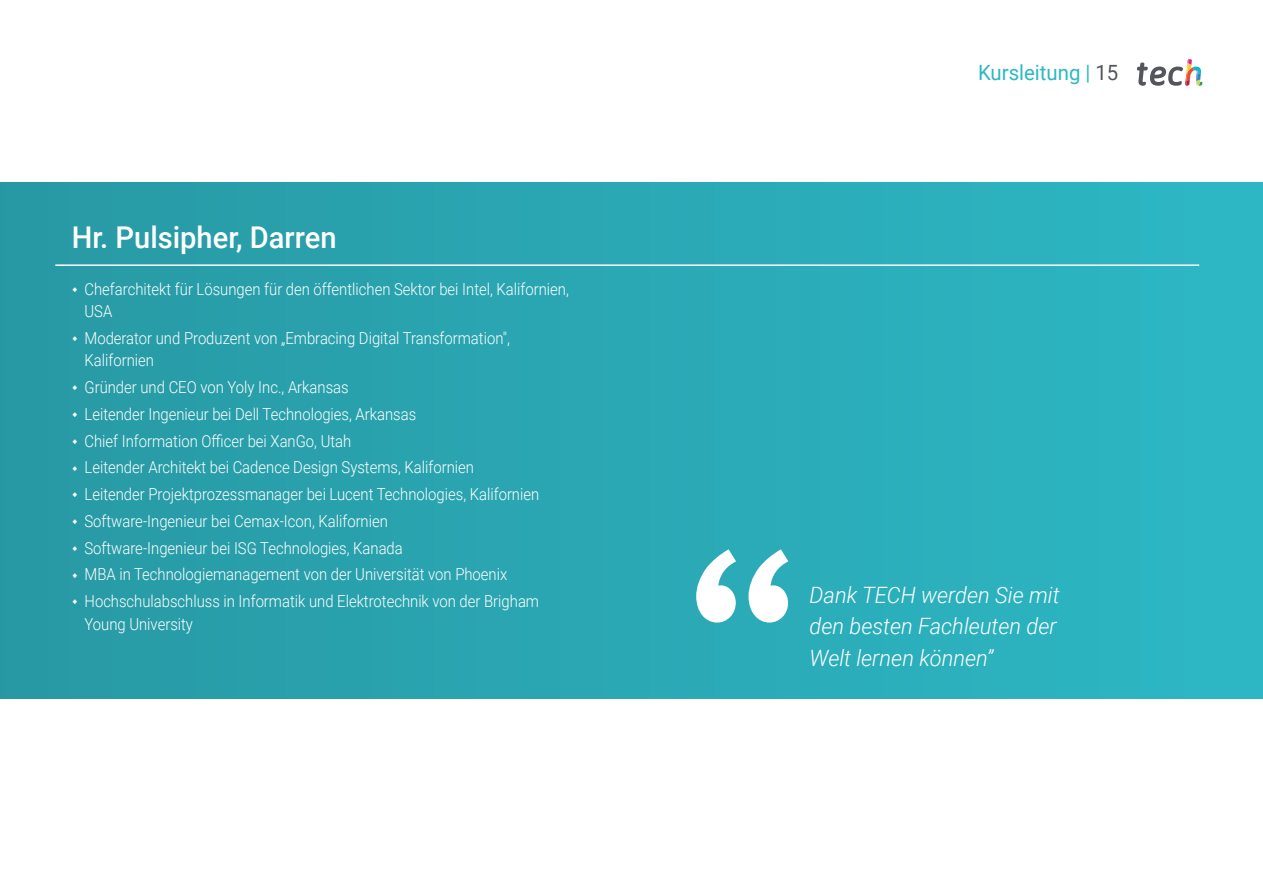
<style>
.page{position:relative;width:1263px;height:893px;background:#fff}
.page>*{position:absolute;margin:0;border:0;box-sizing:border-box;transform-origin:0 0}
.t1{font:500 30px "Roboto";color:#fff}
.t2{font:italic 300 22.5px/31.5px "Roboto";color:#fff}
.t3{font:21px "Roboto";color:#2db8c5}
.t4{font:300 16.5px/26.7px "Roboto";color:#fff;scale:.9 1}
.s1{color:#52555b}
</style>
<div class="page">
<div style="left:0;top:182px;width:1263px;height:516px;background:linear-gradient(to right,#2799a4,#2db7c5)"></div>
<hr style="left:55px;top:264px;width:1144px;height:2px;background:#fff">
<svg style="left:696px;top:549px;width:92px;height:74px"></svg>
<svg style="left:1137px;top:59px;width:65px;height:27px"></svg>
<svg style="left:73px;top:287px;width:4px;height:5px"></svg>
<svg style="left:73px;top:336px;width:4px;height:5px"></svg>
<svg style="left:73px;top:385px;width:4px;height:5px"></svg>
<svg style="left:73px;top:412px;width:4px;height:5px"></svg>
<svg style="left:73px;top:439px;width:4px;height:5px"></svg>
<svg style="left:73px;top:466px;width:4px;height:5px"></svg>
<svg style="left:73px;top:492px;width:4px;height:5px"></svg>
<svg style="left:73px;top:519px;width:4px;height:5px"></svg>
<svg style="left:73px;top:546px;width:4px;height:5px"></svg>
<svg style="left:73px;top:573px;width:4px;height:5px"></svg>
<svg style="left:73px;top:599px;width:4px;height:5px"></svg>
<h1 class="t1" style="left:72px;top:216px;width:266px">Hr. Pulsipher, Darren</h1>
<p class="t4" style="left:85px;top:277px;width:540px;line-height:22.5px">Chefarchitekt für Lösungen für den öffentlichen Sektor bei Intel, Kalifornien,<br>USA</p>
<p class="t4" style="left:85px;top:326px;width:474px;line-height:22.5px">Moderator und Produzent von „Embracing Digital Transformation",<br>Kalifornien</p>
<p class="t4" style="left:85px;top:373px;width:507px">Gründer und CEO von Yoly Inc., Arkansas<br>Leitender Ingenieur bei Dell Technologies, Arkansas<br>Chief Information Officer bei XanGo, Utah<br>Leitender Architekt bei Cadence Design Systems, Kalifornien<br>Leitender Projektprozessmanager bei Lucent Technologies, Kalifornien Software-Ingenieur bei Cemax-Icon, Kalifornien<br>Software-Ingenieur bei ISG Technologies, Kanada<br>MBA in Technologiemanagement von der Universität von Phoenix Hochschulabschluss in Informatik und Elektrotechnik von der Brigham</p>
<p class="t4" style="left:85px;top:610px;width:122px">Young University</p>
<p class="t3" style="left:978px;top:57px;width:142px">Kursleitung | <span class="s1">15</span></p>
<h2 class="t2" style="left:810px;top:578px;width:252px">Dank TECH werden Sie mit den besten Fachleuten der<br>Welt lernen können”</h2>
</div>
